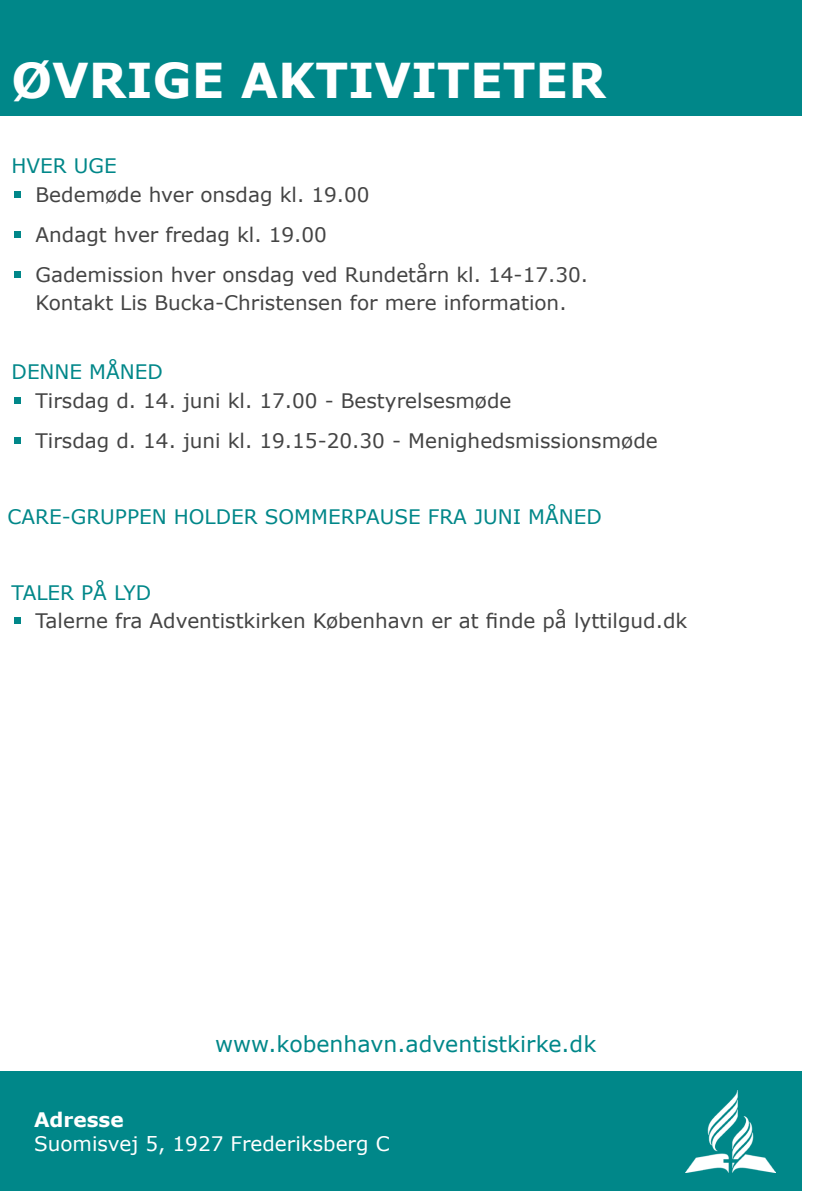
<style>
.page{position:relative;width:840px;height:1191px;background:#fff}
.page>*{position:absolute;margin:0;border:0;box-sizing:border-box;transform-origin:0 0}
.t1{font:700 48px "Verdana";color:#fff}
.t2{font:22px "Verdana";color:#008789}
.Tekst_-_lørdag{font:20px/40px "Verdana";color:#444}
.Tekst_-_lørdag-2{font:20px "Verdana";color:#008789}
.t3{font:20px "Verdana";color:#fff}
.Overskrift_-_Lørdag{font:20px "Verdana";color:#008789}
.t4{font:700 20px "Verdana";color:#fff}
</style>
<div class="page">
<div style="left:0;top:1071px;width:801px;height:120px;background:#008789"></div>
<img style="left:685px;top:1090px;width:89px;height:82px">
<div style="left:0;top:0;width:801px;height:116px;background:#008789"></div>
<div style="left:14px;top:191px;width:6px;height:7px;background:#008789"></div>
<div style="left:14px;top:231px;width:6px;height:7px;background:#008789"></div>
<div style="left:14px;top:271px;width:6px;height:7px;background:#008789"></div>
<div style="left:14px;top:397px;width:6px;height:7px;background:#008789"></div>
<div style="left:14px;top:437px;width:6px;height:7px;background:#008789"></div>
<div style="left:14px;top:617px;width:6px;height:7px;background:#008789"></div>
<p class="t1" style="left:11px;top:50px;width:595px">ØVRIGE AKTIVITETER</p>
<p class="Overskrift_-_Lørdag" style="left:12px;top:153px;width:107px">HVER UGE</p>
<p class="Tekst_-_lørdag" style="left:36px;top:175px;width:335px">Bedemøde hver onsdag kl. 19.00</p>
<p class="Tekst_-_lørdag" style="left:36px;top:215px;width:293px">Andagt hver fredag kl. 19.00</p>
<p class="Tekst_-_lørdag" style="left:36px;top:255px;width:553px">Gademission hver onsdag ved Rundetårn kl. 14-17.30.</p>
<p class="Tekst_-_lørdag" style="left:36px;top:283px;width:532px">Kontakt Lis Bucka-Christensen for mere information.</p>
<p class="Overskrift_-_Lørdag" style="left:12px;top:359px;width:153px">DENNE MÅNED</p>
<p class="Tekst_-_lørdag" style="left:36px;top:381px;width:623px">Tirsdag d. 14. juni kl. 17.00 - Bestyrelsesmøde<br>Tirsdag d. 14. juni kl. 19.15-20.30 - Menighedsmissionsmøde</p>
<p class="Tekst_-_lørdag-2" style="left:8px;top:504px;width:595px">CARE-GRUPPEN HOLDER SOMMERPAUSE FRA JUNI MÅNED</p>
<p class="Overskrift_-_Lørdag" style="left:12px;top:579px;width:141px">TALER PÅ LYD</p>
<p class="Tekst_-_lørdag" style="left:36px;top:601px;width:653px">Talerne fra Adventistkirken København er at finde på lyttilgud.dk</p>
<p class="t2" style="left:215px;top:1029px;width:382px">www.kobenhavn.adventistkirke.dk</p>
<p class="t4" style="left:34px;top:1106px;width:91px">Adresse</p>
<p class="t3" style="left:34px;top:1131px;width:357px">Suomisvej 5, 1927 Frederiksberg C</p>
</div>
